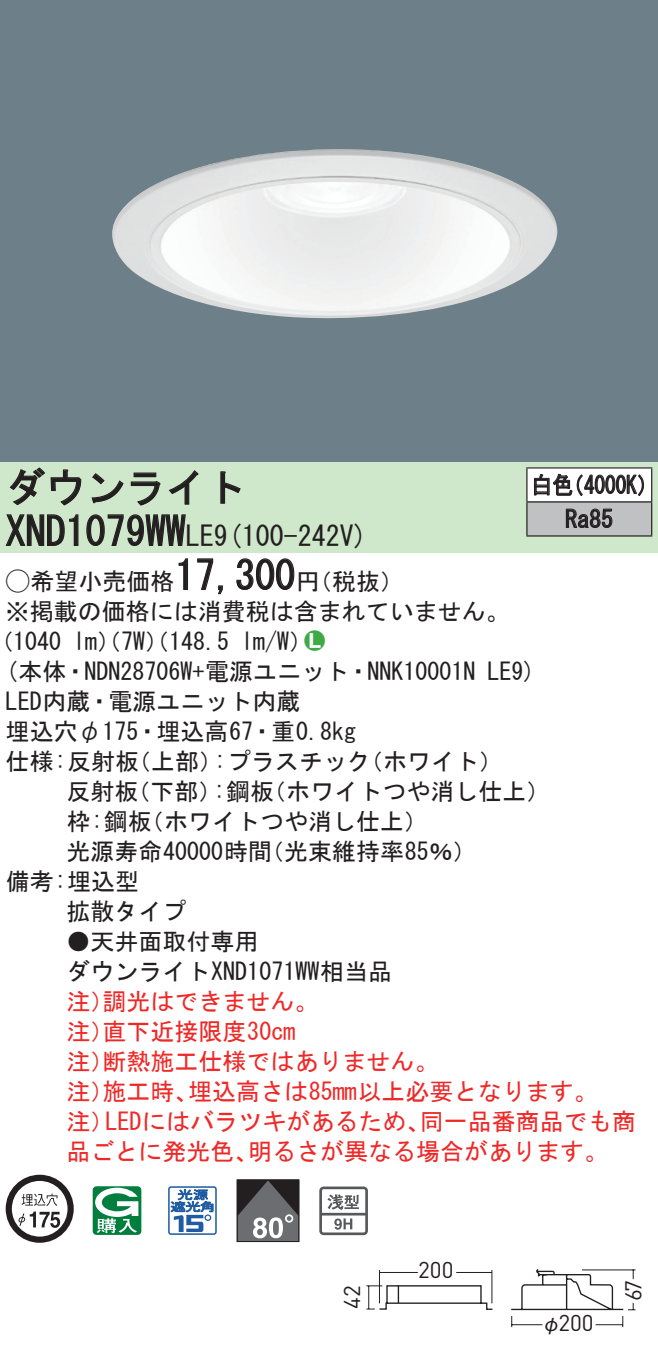
<style>
.page{position:relative;width:658px;height:1362px;background:#fff}
.page>*{position:absolute;margin:0;border:0;box-sizing:border-box;transform-origin:0 0}
.t1{font:40px "MS Gothic";color:#231f20}
.t2{font:28px "MS Gothic";color:#231f20}
.t3{font:24px/30.4px "MS Gothic";color:#231f20}
.t4{font:24px/30px "MS Gothic";color:#ee2928}
.t5{font:24px/34px "MS Gothic";color:#231f20;scale:.88 1}
.t6{font:24px "Ford Classification 1";color:#3fa948}
.t7{font:22.8px "DINOT";color:#231f20}
.t8{font:20px "Gothic BBB Pro Medium 90 pv RKSJ H";color:#231f20}
.s1{font-size:28px}
.s2{font-family:"Ford Classification 1"}
.s3{color:#fff}
</style>
<div class="page">
<div style="left:0;top:0;width:658px;height:462px;background:#6d7f88"></div>
<img style="left:112px;top:149px;width:445px;height:170px">
<div style="left:0;top:462px;width:658px;height:90px;background:#cfe7ca"></div>
<svg style="left:9px;top:467px;width:73px;height:39px"></svg>
<svg style="left:91px;top:473px;width:33px;height:30px"></svg>
<svg style="left:130px;top:472px;width:30px;height:34px"></svg>
<svg style="left:169px;top:470px;width:29px;height:35px"></svg>
<svg style="left:220px;top:471px;width:21px;height:33px"></svg>
<svg style="left:5px;top:514px;width:74px;height:32px"></svg>
<svg style="left:86px;top:514px;width:100px;height:32px"></svg>
<svg style="left:178px;top:558px;width:10px;height:32px"></svg>
<svg style="left:197px;top:558px;width:26px;height:37px"></svg>
<svg style="left:236px;top:558px;width:59px;height:32px"></svg>
<svg style="left:6px;top:1175px;width:68px;height:68px"></svg>
<svg style="left:93px;top:1186px;width:48px;height:49px"></svg>
<svg style="left:168px;top:1186px;width:49px;height:49px"></svg>
<div style="left:237px;top:1179px;width:62px;height:63px;border:1px solid #231f20"></div>
<svg style="left:237px;top:1180px;width:62px;height:61px;background:#646365"></svg>
<svg style="left:319px;top:1186px;width:49px;height:49px"></svg>
<div style="left:527px;top:468px;width:124px;height:34px;background:#fff"></div>
<div style="left:527px;top:502px;width:124px;height:34px;background:#c0c1c3"></div>
<hr style="left:526px;top:467px;width:126px;height:2px;background:#231f20">
<hr style="left:526px;top:468px;width:1px;height:33px;background:#231f20">
<hr style="left:651px;top:468px;width:1px;height:33px;background:#231f20">
<hr style="left:526px;top:501px;width:126px;height:2px;background:#231f20">
<hr style="left:526px;top:502px;width:1px;height:33px;background:#231f20">
<hr style="left:651px;top:502px;width:1px;height:33px;background:#231f20">
<hr style="left:526px;top:535px;width:126px;height:2px;background:#231f20">
<svg style="left:534px;top:473px;width:110px;height:23px"></svg>
<svg style="left:565px;top:508px;width:47px;height:20px"></svg>
<svg style="left:511px;top:1269px;width:125px;height:59px"></svg>
<svg style="left:366px;top:1270px;width:127px;height:40px"></svg>
<h1 class="t1" style="left:6px;top:467px;width:242px">ダウンライト</h1>
<p class="t2" style="left:214px;top:522px;width:155px">(9 100-242 (V</p>
<h1 class="t1" style="left:6px;top:511px;width:210px">XND1079WW<span class="s1">LE</span></h1>
<h1 class="t1" style="left:175px;top:555px;width:121px">17,300</h1>
<p class="t3" style="left:6px;top:566px;width:505px"><span class="s2">A</span>希望小売価格<br>※掲載の価格には消費税は含まれていません。</p>
<p class="t6" style="left:304px;top:629px;width:22px">2<span class="s3">7</span></p>
<p class="t3" style="left:296px;top:566px;width:109px">（円税抜(</p>
<p class="t3" style="left:241px;top:626px;width:73px">l m (W/</p>
<p class="t3" style="left:-11px;top:626px;width:74px">（1040</p>
<p class="t3" style="left:73px;top:626px;width:158px">lm）（ ）（W 7 148.5</p>
<p class="t5" style="left:565px;top:468px;width:56px;text-indent:-34px">白色<br>Ra85</p>
<p class="t5" style="left:563px;top:468px;width:110px">（4000 (K</p>
<p class="t3" style="left:6px;top:656px;width:471px">(本体・NDN28706 +W 電源ユニット・NNK10001N</p>
<p class="t3" style="left:6px;top:686px;width:296px">LED内蔵・電源ユニット内蔵</p>
<p class="t3" style="left:6px;top:716px;width:352px">埋込穴φ175・埋込高67・重0.8kg</p>
<p class="t3" style="left:359px;top:746px;width:145px">（ホワイト(</p>
<p class="t3" style="left:487px;top:656px;width:50px">LE (9</p>
<p class="t3" style="left:214px;top:746px;width:158px">:プラスチック</p>
<p class="t3" style="left:6px;top:746px;width:135px">仕様:反射板</p>
<p class="t3" style="left:127px;top:746px;width:97px">（上部）</p>
<p class="t3" style="left:66px;top:776px;width:74px">反射板</p>
<p class="t3" style="left:126px;top:776px;width:97px">（下部）</p>
<p class="t3" style="left:213px;top:776px;width:62px">:鋼板</p>
<p class="t3" style="left:262px;top:776px;width:289px">（ホワイトつや消し仕上(</p>
<p class="t3" style="left:66px;top:806px;width:87px">枠:鋼板</p>
<p class="t3" style="left:140px;top:806px;width:290px">（ホワイトつや消し仕上(</p>
<p class="t3" style="left:66px;top:836px;width:207px">光源寿命40000時間</p>
<p class="t3" style="left:6px;top:866px;width:135px">備考:埋込型</p>
<p class="t3" style="left:66px;top:896px;width:121px">拡散タイプ</p>
<p class="t3" style="left:66px;top:926px;width:327px">●天井面取付専用<br>ダウンライトXND1071WW相当品</p>
<p class="t4" style="left:102px;top:986px;width:217px">調光はできません。</p>
<p class="t3" style="left:260px;top:836px;width:218px">（光束維持率85％(</p>
<p class="t4" style="left:102px;top:986px;width:194px;text-indent:-36px">注）<br>直下近接限度30cm</p>
<p class="t4" style="left:102px;top:1016px;width:337px;text-indent:-36px">注）<br>断熱施工仕様ではありません。</p>
<p class="t4" style="left:66px;top:1046px;width:49px">注）</p>
<p class="t4" style="left:188px;top:1076px;width:411px">埋込高さは85mm以上必要となります。</p>
<p class="t4" style="left:102px;top:1076px;width:97px">施工時、</p>
<p class="t4" style="left:66px;top:1076px;width:49px">注）</p>
<p class="t4" style="left:66px;top:1106px;width:49px">注）</p>
<p class="t4" style="left:105px;top:1106px;width:326px">LEDにはバラツキがあるため、</p>
<p class="t4" style="left:420px;top:1106px;width:217px">同一品番商品でも商</p>
<p class="t4" style="left:66px;top:1136px;width:193px">品ごとに発光色、</p>
<p class="t4" style="left:248px;top:1136px;width:362px">明るさが異なる場合があります。</p>
<p class="t7" style="left:336px;top:1309px;width:25px;rotate:-90deg">42</p>
<p class="t7" style="left:418px;top:1254px;width:37px">200</p>
<p class="t7" style="left:558px;top:1307px;width:37px">200</p>
<p class="t8" style="left:541px;top:1307px;width:21px">φ</p>
<p class="t7" style="left:617px;top:1301px;width:23px;rotate:-90deg">67</p>
</div>
